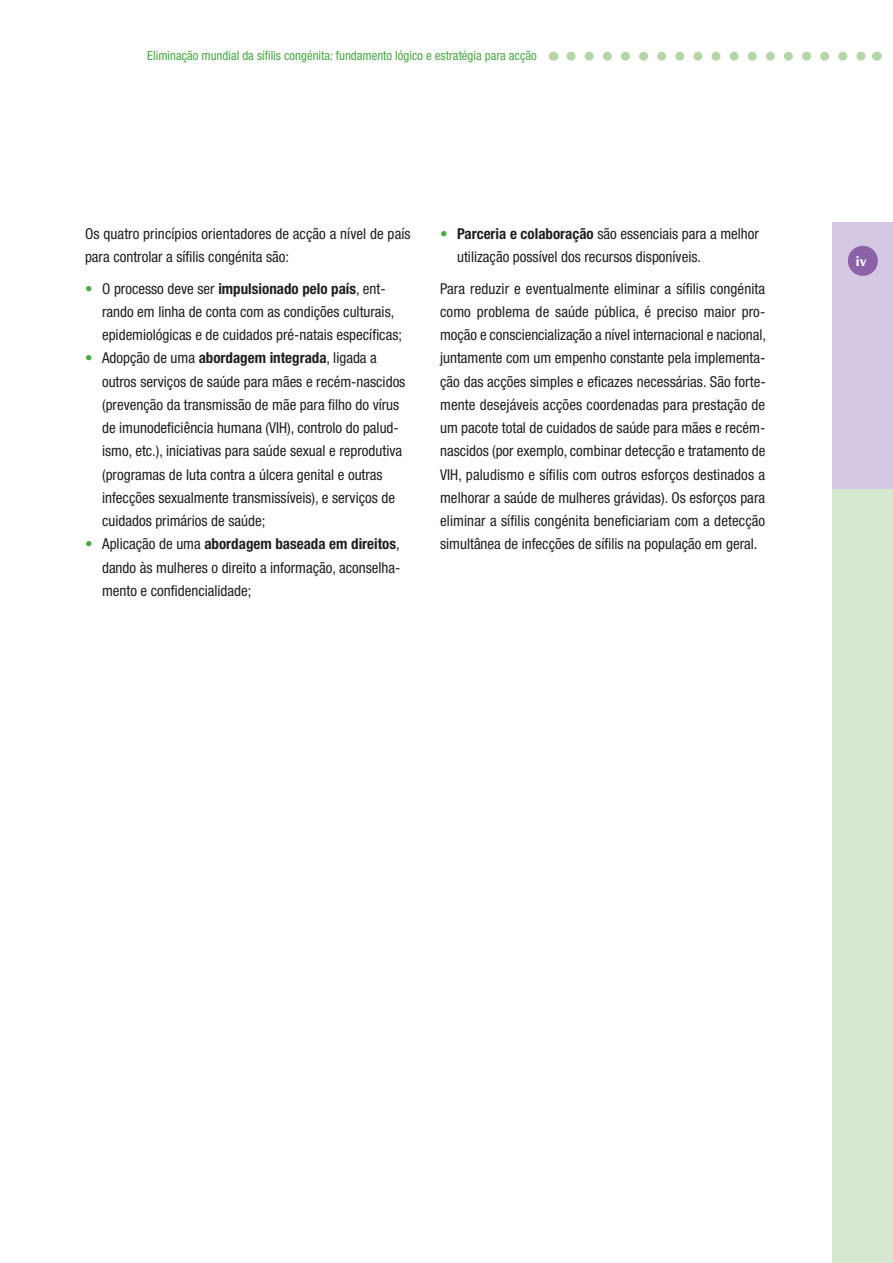
<style>
.page{position:relative;width:893px;height:1263px;background:#fff}
.page>*{position:absolute;margin:0;border:0;box-sizing:border-box;transform-origin:0 0}
.t1{font:condensed 15px/23.2px "Helvetica Neue";color:#231f20}
.t2{font:900 13.5px "Optima LT Std";color:#fff}
.t3{font:condensed 12.75px "Helvetica Neue";color:#46aa42}
.s1{color:#46aa42}
.s2{font-weight:700}
</style>
<div class="page">
<div style="left:833px;top:223px;width:60px;height:270px;background:#d5c8e2"></div>
<svg style="left:571px;top:52px;width:295px;height:9px"></svg>
<div style="left:833px;top:489px;width:60px;height:774px;background:#d6e8d0"></div>
<div style="left:848px;top:246px;width:30px;height:30px;background:#8d61a8;border-radius:50%"></div>
<p class="t3" style="left:147px;top:48px;width:391px">Eliminação mundial da sífilis congénita: fundamento lógico e estratégia para acção</p>
<p class="t1" style="left:85px;top:222px;width:327px">Os quatro princípios orientadores de acção a nível de país para controlar a sífilis congénita são:</p>
<p class="t1" style="left:102px;top:277px;width:301px;text-indent:-17px"><span class="s1">•</span> O processo deve ser <span class="s2">impulsionado pelo país</span>, ent&shy;rando em linha de conta com as condições culturais, epidemiológicas e de cuidados pré-natais específicas;</p>
<p class="t1" style="left:102px;top:346px;width:305px;text-indent:-17px"><span class="s1">•</span> Adopção de uma <span class="s2">abordagem integrada</span>, ligada a outros serviços de saúde para mães e recém-nascidos (prevenção da transmissão de mãe para filho do vírus de imunodeficiência humana (VIH), controlo do palud&shy;ismo, etc.), iniciativas para saúde sexual e reprodutiva (programas de luta contra a úlcera genital e outras infecções sexualmente transmissíveis), e serviços de cuidados primários de saúde;</p>
<p class="t1" style="left:102px;top:532px;width:300px;text-align:justify;text-indent:-17px"><span class="s1">•</span> Aplicação de uma <span class="s2">abordagem baseada em direitos</span>, dando às mulheres o direito a informação, aconselha&shy;mento e confidencialidade;</p>
<p class="t1" style="left:457px;top:222px;width:303px;text-indent:-17px"><span class="s1">•</span> <span class="s2">Parceria e colaboração</span> são essenciais para a melhor utilização possível dos recursos disponíveis.</p>
<p class="t1" style="left:440px;top:277px;width:327px;text-align:justify">Para reduzir e eventualmente eliminar a sífilis congénita como problema de saúde pública, é preciso maior pro&shy;moção e consciencialização a nível internacional e nacional, juntamente com um empenho constante pela implementa&shy;ção das acções simples e eficazes necessárias. São forte&shy;mente desejáveis acções coordenadas para prestação de um pacote total de cuidados de saúde para mães e recém&shy;nascidos (por exemplo, combinar detecção e tratamento de VIH, paludismo e sífilis com outros esforços destinados a melhorar a saúde de mulheres grávidas). Os esforços para eliminar a sífilis congénita beneficiariam com a detecção simultânea de infecções de sífilis na população em geral.</p>
<p class="t2" style="left:856px;top:254px;width:12px">iv</p>
</div>
